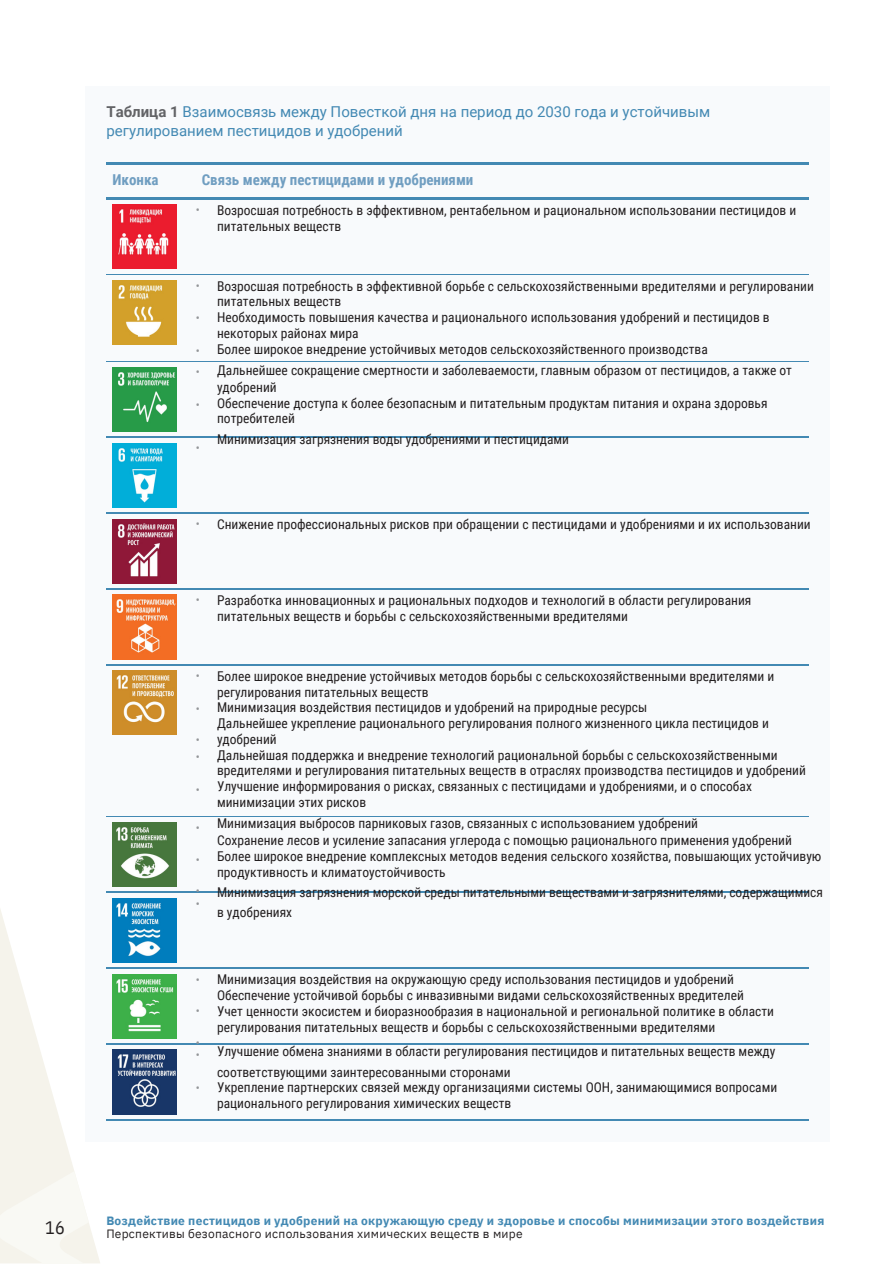
<style>
.page{position:relative;width:894px;height:1264px;background:#fff}
.page>*{position:absolute;margin:0;border:0;box-sizing:border-box;transform-origin:0 0}
.t1{font:18px "IBM Plex Sans Cond";color:#231f20}
.t2{font:15px/19.2px "Roboto";color:#4389b3}
.t3{font:700 15px "Roboto Condensed";color:#709ec1}
.t4{font:13.5px/15.8px "Roboto Condensed";color:#231f20}
.t5{font:700 12px/13.5px "IBM Plex Sans";letter-spacing:.02em;color:#4389b3}
.t6{font:12px "Roboto Condensed";color:#939598}
.s1{font-weight:700;color:#626366}
.s2{font-weight:400;color:#231f20}
</style>
<div class="page">
<svg style="left:0;top:909px;width:100px;height:354px"></svg>
<div style="left:85px;top:87px;width:744px;height:1054px;background:#f8fafc"></div>
<hr style="left:106px;top:274px;width:90px;height:1px;background:#4389b3">
<hr style="left:106px;top:361px;width:90px;height:1px;background:#4389b3">
<hr style="left:196px;top:274px;width:612px;height:1px;background:#4389b3">
<hr style="left:196px;top:361px;width:612px;height:1px;background:#4389b3">
<hr style="left:106px;top:437px;width:90px;height:1px;background:#4389b3">
<hr style="left:196px;top:437px;width:612px;height:1px;background:#4389b3">
<hr style="left:106px;top:163px;width:90px;height:1px;background:#4389b3">
<hr style="left:196px;top:163px;width:612px;height:1px;background:#4389b3">
<hr style="left:106px;top:198px;width:90px;height:1px;background:#4389b3">
<hr style="left:196px;top:198px;width:612px;height:1px;background:#4389b3">
<hr style="left:106px;top:512px;width:90px;height:1px;background:#4389b3">
<hr style="left:196px;top:512px;width:612px;height:1px;background:#4389b3">
<hr style="left:106px;top:588px;width:90px;height:1px;background:#4389b3">
<hr style="left:196px;top:588px;width:612px;height:1px;background:#4389b3">
<hr style="left:106px;top:664px;width:90px;height:1px;background:#4389b3">
<hr style="left:196px;top:664px;width:612px;height:1px;background:#4389b3">
<hr style="left:106px;top:816px;width:90px;height:1px;background:#4389b3">
<hr style="left:196px;top:816px;width:612px;height:1px;background:#4389b3">
<hr style="left:106px;top:891px;width:90px;height:1px;background:#4389b3">
<hr style="left:196px;top:891px;width:612px;height:1px;background:#4389b3">
<hr style="left:106px;top:967px;width:90px;height:1px;background:#4389b3">
<hr style="left:196px;top:967px;width:612px;height:1px;background:#4389b3">
<hr style="left:106px;top:1043px;width:90px;height:1px;background:#4389b3">
<hr style="left:106px;top:1119px;width:90px;height:1px;background:#4389b3">
<hr style="left:196px;top:1043px;width:612px;height:1px;background:#4389b3">
<hr style="left:196px;top:1119px;width:612px;height:1px;background:#4389b3">
<img style="left:112px;top:205px;width:64px;height:64px">
<img style="left:112px;top:280px;width:64px;height:64px">
<img style="left:112px;top:367px;width:64px;height:64px">
<img style="left:112px;top:443px;width:64px;height:64px">
<img style="left:112px;top:519px;width:64px;height:64px">
<img style="left:112px;top:595px;width:64px;height:64px">
<img style="left:112px;top:670px;width:64px;height:64px">
<img style="left:112px;top:822px;width:64px;height:64px">
<img style="left:112px;top:898px;width:64px;height:64px">
<img style="left:112px;top:974px;width:64px;height:64px">
<img style="left:112px;top:1049px;width:64px;height:65px">
<p class="t2" style="left:106px;top:102px;width:605px"><span class="s1">Таблица 1</span> Взаимосвязь между Повесткой дня на период до 2030 года и устойчивым регулированием пестицидов и удобрений</p>
<p class="t3" style="left:112px;top:171px;width:48px">Иконка</p>
<p class="t3" style="left:202px;top:171px;width:273px">Связь между пестицидами и удобрениями</p>
<h2 class="t6" style="left:196px;top:203px;width:6px">•</h2>
<p class="t4" style="left:217px;top:202px;width:580px">Возросшая потребность в эффективном, рентабельном и рациональном использовании пестицидов и питательных веществ</p>
<h1 class="t6" style="left:196px;top:279px;width:6px">•</h1>
<p class="t6" style="left:196px;top:311px;width:6px">•</p>
<p class="t6" style="left:196px;top:343px;width:6px">•</p>
<p class="t6" style="left:196px;top:365px;width:6px">•</p>
<p class="t6" style="left:196px;top:398px;width:6px">•</p>
<p class="t6" style="left:196px;top:441px;width:6px">•</p>
<p class="t4" style="left:217px;top:278px;width:598px">Возросшая потребность в эффективной борьбе с сельскохозяйственными вредителями и регулировании питательных веществ<br>Необходимость повышения качества и рационального использования удобрений и пестицидов в некоторых районах мира<br>Более широкое внедрение устойчивых методов сельскохозяйственного производства</p>
<p class="t4" style="left:217px;top:362px;width:576px;line-height:16.2px">Дальнейшее сокращение смертности и заболеваемости, главным образом от пестицидов, а также от удобрений<br>Обеспечение доступа к более безопасным и питательным продуктам питания и охрана здоровья потребителей</p>
<p class="t4" style="left:217px;top:431px;width:353px">Минимизация загрязнения воды удобрениями и пестицидами</p>
<p class="t6" style="left:196px;top:517px;width:6px">•</p>
<h3 class="t4" style="left:217px;top:516px;width:595px">Снижение профессиональных рисков при обращении с пестицидами и удобрениями и их использовании</h3>
<p class="t6" style="left:196px;top:593px;width:6px">•</p>
<p class="t4" style="left:217px;top:592px;width:535px">Разработка инновационных и рациональных подходов и технологий в области регулирования питательных веществ и борьбы с сельскохозяйственными вредителями</p>
<p class="t6" style="left:196px;top:669px;width:6px">•</p>
<p class="t6" style="left:196px;top:701px;width:6px">•</p>
<p class="t6" style="left:196px;top:733px;width:6px">•</p>
<p class="t6" style="left:196px;top:750px;width:6px">•</p>
<p class="t6" style="left:196px;top:782px;width:6px">•</p>
<h1 class="t6" style="left:196px;top:821px;width:6px">•</h1>
<h1 class="t6" style="left:196px;top:852px;width:6px">•</h1>
<h1 class="t6" style="left:196px;top:884px;width:6px">•</h1>
<p class="t6" style="left:196px;top:896px;width:6px">•</p>
<h3 class="t4" style="left:217px;top:668px;width:590px">Более широкое внедрение устойчивых методов борьбы с сельскохозяйственными вредителями и регулирования питательных веществ<br>Минимизация воздействия пестицидов и удобрений на природные ресурсы<br>Дальнейшее укрепление рационального регулирования полного жизненного цикла пестицидов и удобрений<br>Дальнейшая поддержка и внедрение технологий рациональной борьбы с сельскохозяйственными вредителями и регулирования питательных веществ в отраслях производства пестицидов и удобрений Улучшение информирования о рисках, связанных с пестицидами и удобрениями, и о способах минимизации этих рисков</h3>
<h3 class="t4" style="left:217px;top:815px;width:605px;line-height:16.2px">Минимизация выбросов парниковых газов, связанных с использованием удобрений<br>Сохранение лесов и усиление запасания углерода с помощью рационального применения удобрений Более широкое внедрение комплексных методов ведения сельского хозяйства, повышающих устойчивую продуктивность и климатоустойчивость</h3>
<h3 class="t4" style="left:217px;top:882px;width:607px;line-height:20.2px">Минимизация загрязнения морской среды питательными веществами и загрязнителями, содержащимися в удобрениях</h3>
<h3 class="t6" style="left:196px;top:972px;width:6px">•</h3>
<h3 class="t6" style="left:196px;top:1004px;width:6px">•</h3>
<h3 class="t6" style="left:196px;top:1035px;width:6px">•</h3>
<p class="t6" style="left:196px;top:1048px;width:6px">•</p>
<p class="t6" style="left:196px;top:1080px;width:6px">•</p>
<h3 class="t4" style="left:217px;top:971px;width:558px">Минимизация воздействия на окружающую среду использования пестицидов и удобрений Обеспечение устойчивой борьбы с инвазивными видами сельскохозяйственных вредителей<br>Учет ценности экосистем и биоразнообразия в национальной и региональной политике в области регулирования питательных веществ и борьбы с сельскохозяйственными вредителями</h3>
<h3 class="t4" style="left:217px;top:1041px;width:559px;line-height:20.2px">Улучшение обмена знаниями в области регулирования пестицидов и питательных веществ между соответствующими заинтересованными сторонами</h3>
<h3 class="t4" style="left:217px;top:1079px;width:561px">Укрепление партнерских связей между организациями системы ООН, занимающимися вопросами рационального регулирования химических веществ</h3>
<p class="t1" style="left:45px;top:1215px;width:21px">16</p>
<p class="t5" style="left:106px;top:1213px;width:719px">Воздействие пестицидов и удобрений на окружающую среду и здоровье и способы минимизации этого воздействия<br><span class="s2">Перспективы безопасного использования химических веществ в мире</span></p>
</div>
